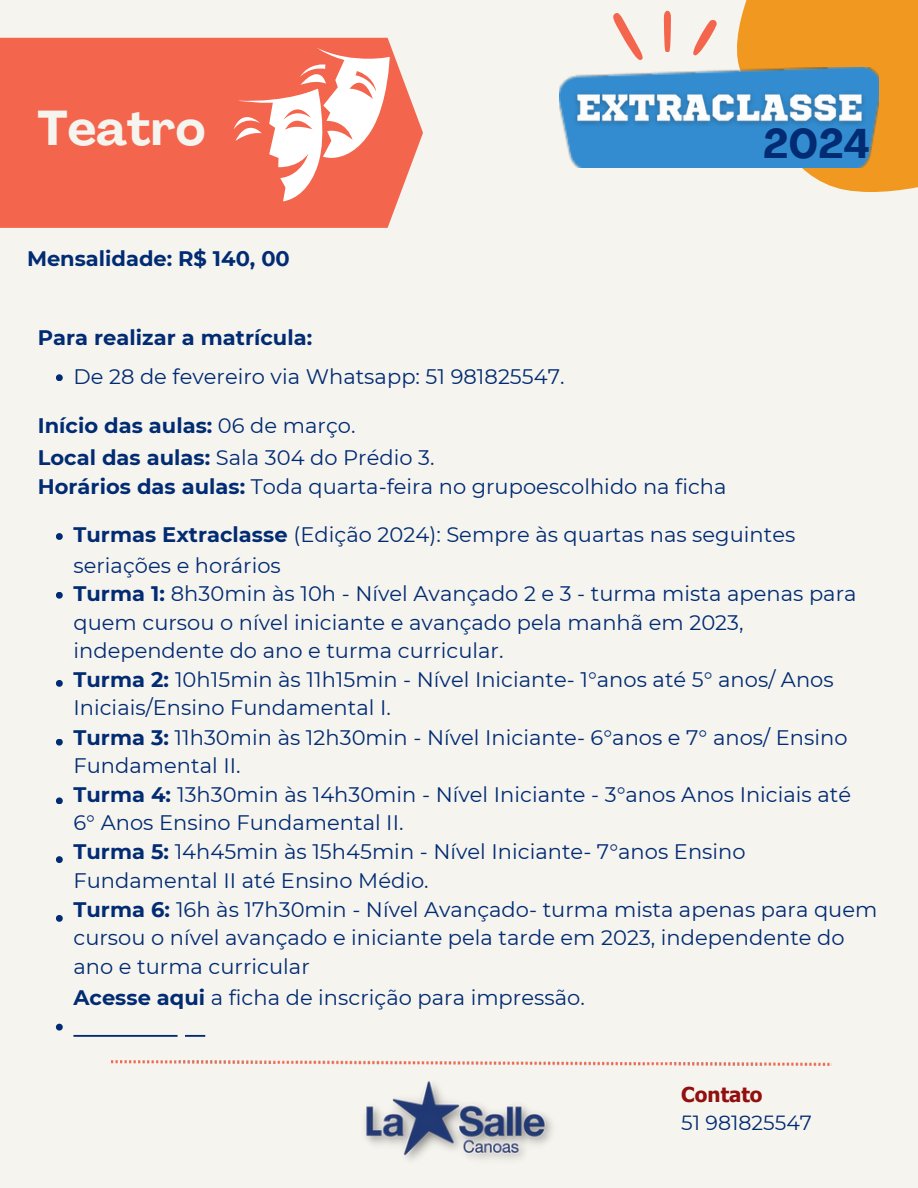
<style>
.page{position:relative;width:918px;height:1188px;background:#f6f4ee}
.page>*{position:absolute;margin:0;border:0;box-sizing:border-box;transform-origin:0 0}
.t1{font:700 48.3px "Agrandir";color:#f6f4ee}
.t2{font:700 40.95px "Agrandir";color:#012b73}
.t3{font:21px "Montserrat";color:#012b73}
.t4{font:700 21px "Montserrat";color:#012b73}
.t5{font:20.55px "Montserrat";color:#012b73}
.t6{font:700 20.55px "Tahoma";color:#910f0f}
.s1{font-weight:400}
.s2{font-weight:700}
</style>
<div class="page">
<div style="left:0;top:38px;width:423px;height:190px;background:#f4654d"></div>
<svg style="left:613px;top:13px;width:30px;height:47px"></svg>
<svg style="left:664px;top:11px;width:7px;height:41px"></svg>
<svg style="left:693px;top:20px;width:24px;height:35px"></svg>
<img style="left:112px;top:1061px;width:720px;height:4px">
<svg style="left:737px;top:0;width:181px;height:192px;background:#f1a237"></svg>
<img style="left:559px;top:68px;width:320px;height:100px">
<img style="left:567px;top:83px;width:319px;height:56px">
<img style="left:365px;top:1081px;width:187px;height:79px">
<svg style="left:56px;top:374px;width:7px;height:7px"></svg>
<svg style="left:56px;top:533px;width:7px;height:7px"></svg>
<svg style="left:56px;top:592px;width:7px;height:7px"></svg>
<svg style="left:56px;top:680px;width:7px;height:7px"></svg>
<svg style="left:56px;top:739px;width:7px;height:7px"></svg>
<svg style="left:56px;top:797px;width:7px;height:7px"></svg>
<svg style="left:56px;top:856px;width:7px;height:7px"></svg>
<svg style="left:56px;top:915px;width:7px;height:7px"></svg>
<svg style="left:56px;top:1024px;width:7px;height:7px"></svg>
<svg style="left:73px;top:1035px;width:132px;height:2px"></svg>
<svg style="left:235px;top:130px;width:3px;height:11px"></svg>
<svg style="left:234px;top:117px;width:4px;height:13px"></svg>
<svg style="left:238px;top:48px;width:152px;height:153px;background:#f79d8e"></svg>
<p class="t1" style="left:38px;top:109px;width:169px">Teatro</p>
<p class="t4" style="left:27px;top:246px;width:264px">Mensalidade: R$ 140, 00</p>
<h3 class="t2" style="left:763px;top:128px;width:108px">2024</h3>
<p class="t4" style="left:38px;top:325px;width:276px">Para realizar a matrícula:</p>
<p class="t3" style="left:73px;top:364px;width:493px">De 28 de fevereiro via Whatsapp: 51 981825547.</p>
<p class="t4" style="left:38px;top:413px;width:319px">Início das aulas: <span class="s1">06 de março.</span></p>
<p class="t3" style="left:38px;top:445px;width:398px"><span class="s2">Local das aulas:</span> Sala 304 do Prédio 3.</p>
<p class="t3" style="left:38px;top:474px;width:690px"><span class="s2">Horários das aulas:</span> Toda quarta-feira no grupoescolhido na ficha</p>
<p class="t3" style="left:73px;top:522px;width:723px"><span class="s2">Turmas Extraclasse</span> (Edição 2024): Sempre às quartas nas seguintes</p>
<p class="t3" style="left:73px;top:552px;width:209px">seriações e horários</p>
<p class="t3" style="left:73px;top:580px;width:785px"><span class="s2">Turma 1:</span> 8h30min às 10h - Nível Avançado 2 e 3 - turma mista apenas para</p>
<p class="t3" style="left:73px;top:610px;width:672px">quem cursou o nível iniciante e avançado pela manhã em 2023,</p>
<p class="t3" style="left:73px;top:638px;width:432px">independente do ano e turma curricular.</p>
<p class="t3" style="left:73px;top:667px;width:762px"><span class="s2">Turma 2:</span> 10h15min às 11h15min - Nível Iniciante- 1°anos até 5° anos/ Anos</p>
<p class="t3" style="left:73px;top:695px;width:319px">Iniciais/Ensino Fundamental I.</p>
<p class="t3" style="left:73px;top:724px;width:776px"><span class="s2">Turma 3:</span> 11h30min às 12h30min - Nível Iniciante- 6°anos e 7° anos/ Ensino</p>
<p class="t3" style="left:73px;top:753px;width:169px">Fundamental II.</p>
<p class="t3" style="left:73px;top:782px;width:779px"><span class="s2">Turma 4:</span> 13h30min às 14h30min - Nível Iniciante - 3°anos Anos Iniciais até</p>
<p class="t3" style="left:73px;top:810px;width:332px">6° Anos Ensino Fundamental II.</p>
<p class="t3" style="left:73px;top:839px;width:674px"><span class="s2">Turma 5:</span> 14h45min às 15h45min - Nível Iniciante- 7°anos Ensino</p>
<p class="t3" style="left:73px;top:867px;width:357px">Fundamental II até Ensino Médio.</p>
<p class="t3" style="left:73px;top:897px;width:806px"><span class="s2">Turma 6:</span> 16h às 17h30min - Nível Avançado- turma mista apenas para quem</p>
<p class="t3" style="left:73px;top:925px;width:773px">cursou o nível avançado e iniciante pela tarde em 2023, independente do</p>
<p class="t3" style="left:73px;top:954px;width:238px">ano e turma curricular</p>
<p class="t3" style="left:73px;top:984px;width:513px"><span class="s2">Acesse aqui</span> a ficha de inscrição para impressão.</p>
<p class="t6" style="left:681px;top:1081px;width:83px">Contato</p>
<p class="t5" style="left:681px;top:1110px;width:132px">51 981825547</p>
</div>
